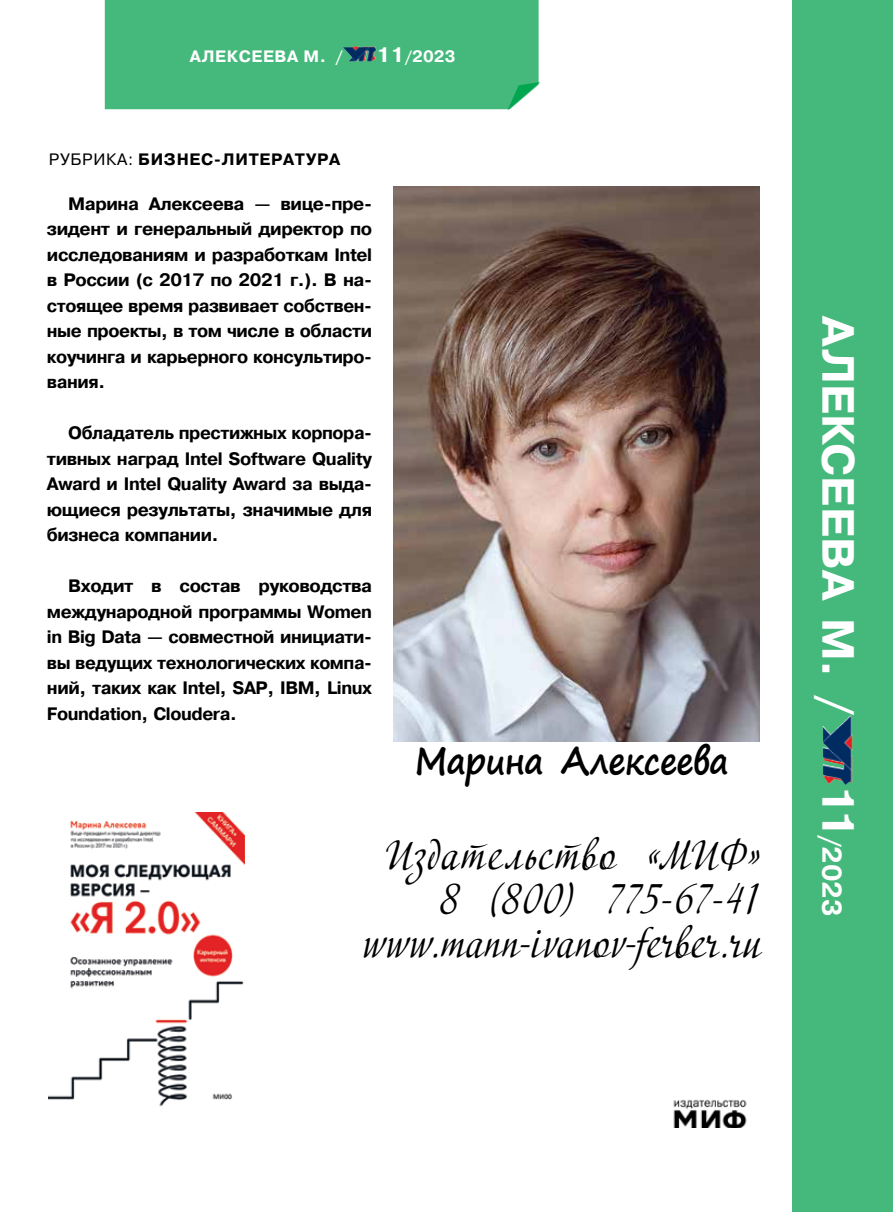
<style>
.page{position:relative;width:893px;height:1212px;background:#fff}
.page>*{position:absolute;margin:0;border:0;box-sizing:border-box;transform-origin:0 0}
.t1{font:700 45px "Pragmatica C";letter-spacing:.005em;color:#fff}
.t2{font:42px/44px "Adventure";letter-spacing:.025em;color:#000;text-align:right;scale:.85 1}
.t3{font:700 36px "Segoe Print";letter-spacing:-.02em;color:#000;scale:.92 1}
.t4{font:700 27px "Pragmatica C";color:#fff}
.t5{font:700 18px/25.5px "Pragmatica";letter-spacing:-.025em;color:#000;text-align:justify}
.t6{font:700 16.5px "Pragmatica";letter-spacing:.04em;color:#000}
.t7{font:700 16.5px "Pragmatica";letter-spacing:.04em;color:#fff}
.s1{font-size:21px}
.s2{font-weight:400}
.s3{font-size:45px}
</style>
<div class="page">
<div style="left:793px;top:0;width:100px;height:1212px;background:#45b97c"></div>
<div style="left:105px;top:0;width:434px;height:109px;background:#45b97c"></div>
<img style="left:343px;top:47px;width:34px;height:15px">
<svg style="left:507px;top:82px;width:33px;height:28px"></svg>
<img style="left:822px;top:715px;width:30px;height:70px">
<img style="left:393px;top:187px;width:366px;height:554px">
<img style="left:48px;top:812px;width:196px;height:295px">
<img style="left:673px;top:1099px;width:74px;height:28px">
<p class="t7" style="left:190px;top:45px;width:154px">АЛЕКСЕЕВА М. /</p>
<p class="t7" style="left:377px;top:45px;width:80px"><span class="s1">11</span>/2023</p>
<p class="t6" style="left:49px;top:149px;width:293px"><span class="s2">РУБРИКА:</span> БИЗНЕС-ЛИТЕРАТУРА</p>
<p class="t5" style="left:47px;top:191px;width:327px;text-indent:21px">Марина Алексеева — вице-пре&shy;зидент и генеральный директор по исследованиям и разработкам Intel в России (с 2017 по 2021 г.). В на&shy;стоящее время развивает собствен&shy;ные проекты, в том числе в области коучинга и карьерного консультиро&shy;вания.</p>
<p class="t5" style="left:47px;top:420px;width:327px;text-indent:21px">Обладатель престижных корпора&shy;тивных наград Intel Software Quality Award и Intel Quality Award за выда&shy;ющиеся результаты, значимые для бизнеса компании.</p>
<p class="t5" style="left:47px;top:573px;width:327px;text-indent:21px">Входит в состав руководства международной программы Women in Big Data — совместной инициати&shy;вы ведущих технологических компа&shy;ний, таких как Intel, SAP, IBM, Linux Foundation, Cloudera.</p>
<h3 class="t3" style="left:415px;top:728px;width:342px">Марина Алексеева</h3>
<h2 class="t2" style="left:362px;top:837px;width:471px">Издательство «МИФ»<br>8 (800) 775-67-41 www.mann-ivanov-ferber.ru</h2>
<h1 class="t1" style="left:862px;top:316px;width:400px;rotate:90deg">АЛЕКСЕЕВА М. /</h1>
<h3 class="t4" style="left:846px;top:785px;width:132px;rotate:90deg"><span class="s3">11</span>/2023</h3>
</div>
